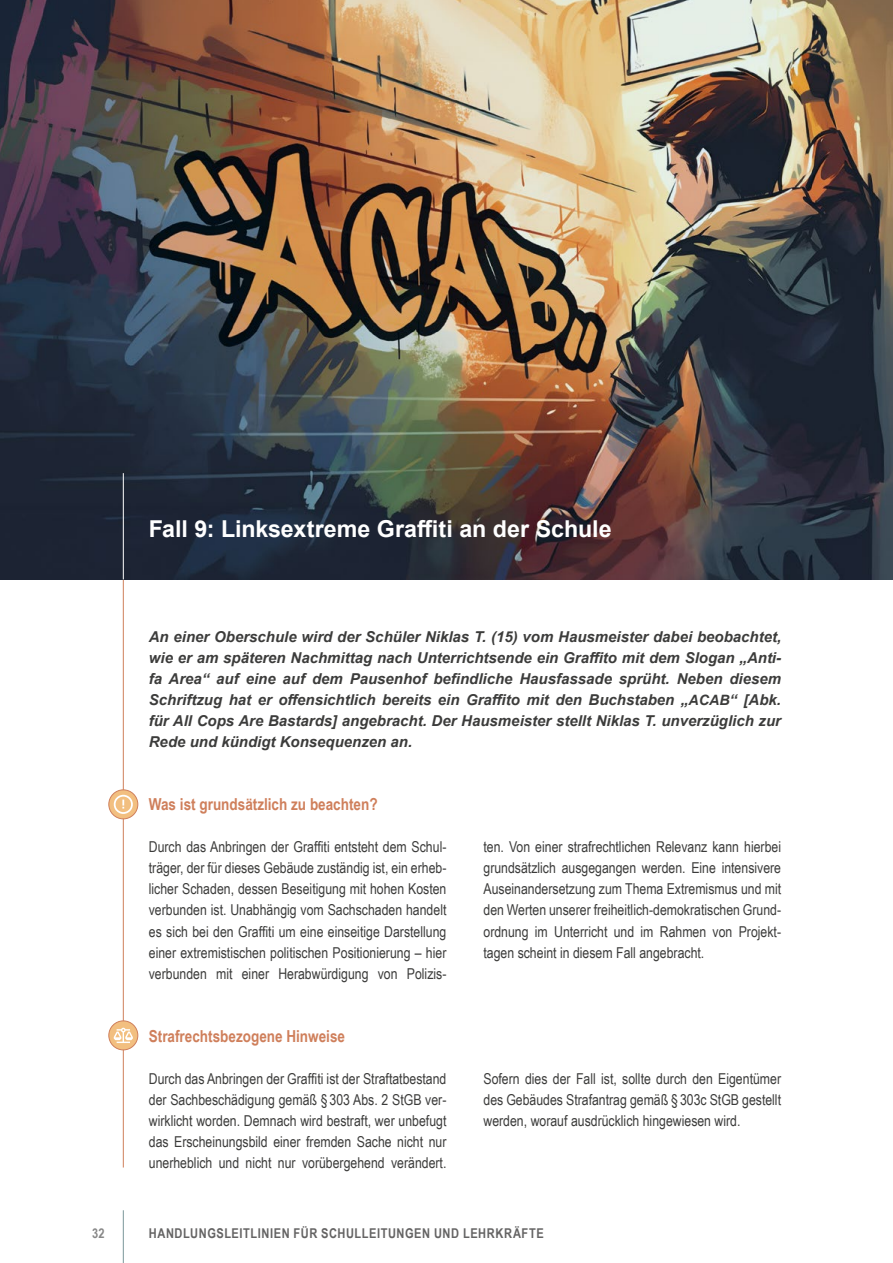
<style>
.page{position:relative;width:893px;height:1263px;background:#fff}
.page>*{position:absolute;margin:0;border:0;box-sizing:border-box;transform-origin:0 0}
.H2_ohne_Num{font:700 23.25px "Arial";color:#fff}
.t1{font:700 16.5px "Arial Narrow";color:#cf7f5b}
.t2{font:15px/21px "Arial Narrow";color:#3c3c3b;text-align:justify}
.Intro_P{font:italic 700 15px/21px "Arial";color:#3c3c3b;text-align:justify}
.t3{font:700 13.5px "Arial Narrow";letter-spacing:.04em;color:#646363}
.t4{font:700 13.5px "Arial Narrow";color:#878787}
.s1{font-size:14.25px}
</style>
<div class="page">
<hr style="left:123px;top:1210px;width:1px;height:53px;background:#7b9799">
<hr style="left:123px;top:208px;width:1px;height:959px;background:#cf7f5b">
<img style="left:0;top:0;width:893px;height:579px">
<hr style="left:123px;top:473px;width:1px;height:106px;background:#fff">
<svg style="left:109px;top:790px;width:29px;height:29px"></svg>
<div style="left:108px;top:789px;width:30px;height:30px;border:1px solid #cf7f5b;border-radius:50%"></div>
<svg style="left:113px;top:795px;width:20px;height:19px"></svg>
<div style="left:109px;top:1021px;width:29px;height:29px;background:#f2bf80;border-radius:50%"></div>
<div style="left:108px;top:1020px;width:30px;height:30px;border:1px solid #cf7f5b;border-radius:50%"></div>
<svg style="left:114px;top:1028px;width:19px;height:15px"></svg>
<p class="H2_ohne_Num" style="left:149px;top:513px;width:464px">Fall 9: Linksextreme Graffiti an der Schule</p>
<p class="Intro_P" style="left:149px;top:627px;width:634px">An einer Oberschule wird der Schüler Niklas T. (15) vom Hausmeister dabei beobachtet, wie er am späteren Nachmittag nach Unterrichtsende ein Graffito mit dem Slogan „Anti&shy;fa Area“ auf eine auf dem Pausenhof befindliche Hausfassade sprüht. Neben diesem Schriftzug hat er offensichtlich bereits ein Graffito mit den Buchstaben „<span class="s1">ACAB</span>“ [Abk. für All Cops Are Bastards] angebracht. Der Hausmeister stellt Niklas T. unverzüglich zur Rede und kündigt Konsequenzen an.</p>
<h3 class="t1" style="left:149px;top:792px;width:230px">Was ist grundsätzlich zu beachten?</h3>
<p class="t2" style="left:149px;top:836px;width:299px">Durch das Anbringen der Graffiti entsteht dem Schul&shy;träger, der für dieses Gebäude zuständig ist, ein erheb&shy;licher Schaden, dessen Beseitigung mit hohen Kosten verbunden ist. Unabhängig vom Sachschaden handelt es sich bei den Graffiti um eine einseitige Darstellung einer extremistischen politischen Positionierung – hier verbunden mit einer Herabwürdigung von Polizis-</p>
<p class="t2" style="left:483px;top:836px;width:299px">ten. Von einer strafrechtlichen Relevanz kann hierbei grundsätzlich ausgegangen werden. Eine intensivere Auseinandersetzung zum Thema Extremismus und mit den Werten unserer freiheitlich-demokratischen Grund&shy;ordnung im Unterricht und im Rahmen von Projekt&shy;tagen scheint in diesem Fall angebracht.</p>
<h3 class="t1" style="left:149px;top:1023px;width:198px">Strafrechtsbezogene Hinweise</h3>
<p class="t2" style="left:149px;top:1067px;width:299px">Durch das Anbringen der Graffiti ist der Straftatbestand der Sachbeschädigung gemäß § 303 Abs. 2 StGB ver&shy;wirklicht worden. Demnach wird bestraft, wer unbefugt das Erscheinungsbild einer fremden Sache nicht nur unerheblich und nicht nur vorübergehend verändert.</p>
<p class="t2" style="left:483px;top:1067px;width:299px">Sofern dies der Fall ist, sollte durch den Eigentümer des Gebäudes Strafantrag gemäß § 303c StGB gestellt werden, worauf ausdrücklich hingewiesen wird.</p>
<p class="t4" style="left:92px;top:1223px;width:14px">32</p>
<p class="t3" style="left:149px;top:1223px;width:396px">HANDLUNGSLEITLINIEN FÜR SCHULLEITUNGEN UND LEHRKRÄFTE</p>
</div>
